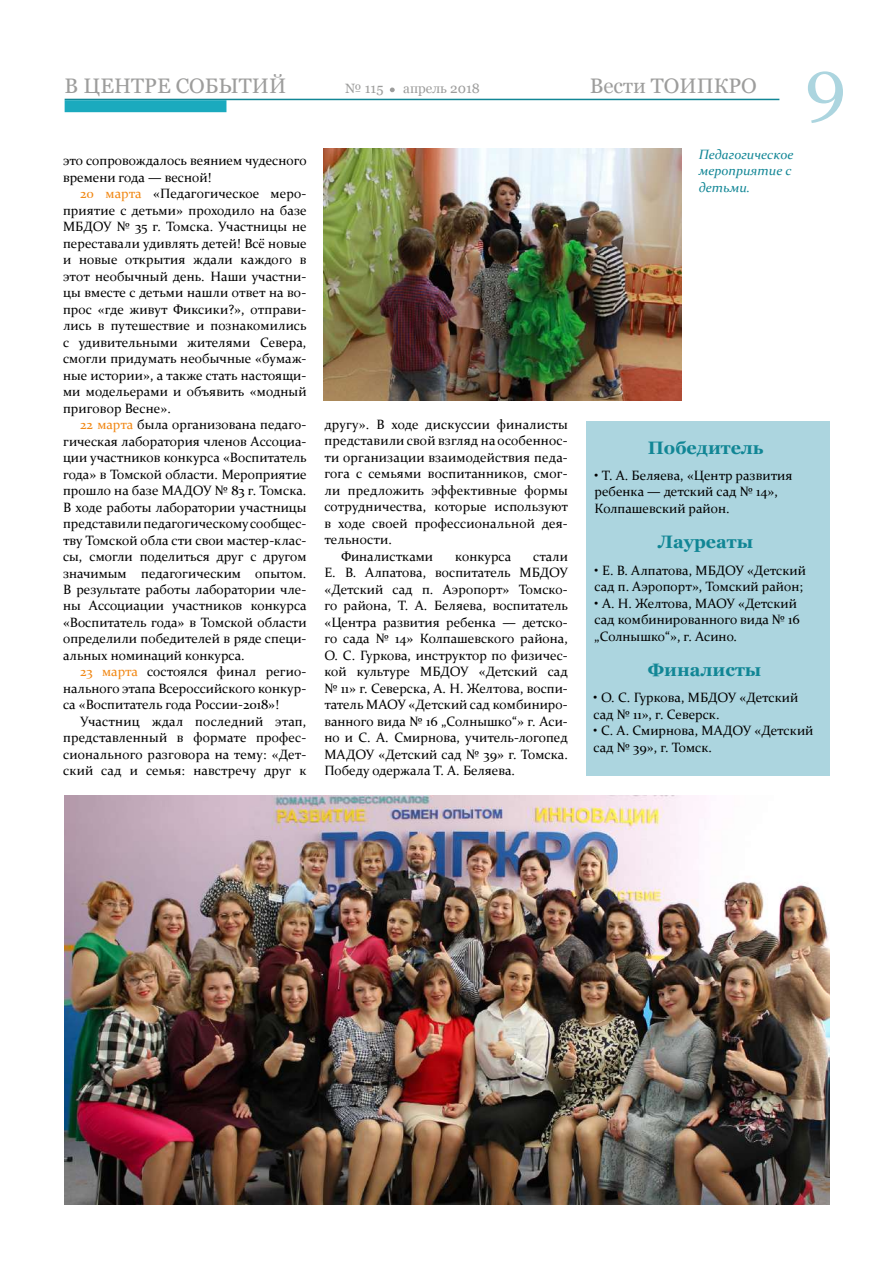
<style>
.page{position:relative;width:893px;height:1263px;background:#fff}
.page>*{position:absolute;margin:0;border:0;box-sizing:border-box;transform-origin:0 0}
.t1{font:75px "Constantia";color:#acd5df}
.t2{font:21px "Georgia";color:#9d9d9c}
.t3{font:700 18px "Georgia";color:#118695}
.t4{font:13.5px/16.5px "Constantia";color:#000}
.t5{font:italic 13.5px/16.5px "Constantia";color:#118695}
.t6{font:13.5px "Georgia";color:#9d9d9c}
.s1{color:#f18815}
</style>
<div class="page">
<hr style="left:65px;top:99px;width:714px;height:1px;background:#118695">
<div style="left:65px;top:100px;width:161px;height:12px;background:#1baabe"></div>
<svg style="left:390px;top:88px;width:5px;height:4px"></svg>
<img style="left:324px;top:149px;width:357px;height:252px">
<img style="left:65px;top:795px;width:764px;height:410px">
<div style="left:586px;top:421px;width:243px;height:355px;background:#acd5df"></div>
<h2 class="t2" style="left:65px;top:73px;width:223px">В ЦЕНТРЕ СОБЫТИЙ</h2>
<p class="t6" style="left:345px;top:80px;width:40px">№ 115</p>
<p class="t6" style="left:403px;top:80px;width:78px">апрель 2018</p>
<h2 class="t2" style="left:590px;top:73px;width:169px">Вести ТОИПКРО</h2>
<h1 class="t1" style="left:805px;top:30px;width:42px">9</h1>
<p class="t4" style="left:63px;top:152px;width:245px">это сопровождалось веянием чудесного времени года — весной!</p>
<p class="t4" style="left:63px;top:185px;width:245px;text-align:justify;text-indent:17px"><span class="s1">20 марта</span> «Педагогическое меро&shy;приятие с детьми» проходило на базе МБДОУ № 35 г. Томска. Участницы не переставали удивлять детей! Всё новые и новые открытия ждали каждого в этот необычный день. Наши участни&shy;цы вместе с детьми нашли ответ на во&shy;прос «где живут Фиксики?», отправи&shy;лись в путешествие и познакомились с удивительными жителями Севера, смогли придумать необычные «бумаж&shy;ные истории», а также стать настоящи&shy;ми модельерами и объявить «модный приговор Весне».</p>
<p class="t4" style="left:63px;top:416px;width:245px;text-align:justify;text-indent:17px"><span class="s1">22 марта</span> была организована педаго&shy;гическая лаборатория членов Ассоциа&shy;ции участников конкурса «Воспитатель года» в Томской области. Мероприятие прошло на базе МАДОУ № 83 г. Томска.<br>В ходе работы лаборатории участницы представили педагогическому сообщес&shy;тву Томской обла сти свои мастер-клас&shy;сы, смогли поделиться друг с другом значимым педагогическим опытом.<br>В результате работы лаборатории чле&shy;ны Ассоциации участников конкурса «Воспитатель года» в Томской области определили победителей в ряде специ&shy;альных номинаций конкурса.</p>
<p class="t4" style="left:63px;top:663px;width:245px;text-align:justify;text-indent:17px"><span class="s1">23 марта</span> состоялся финал регио&shy;нального этапа Всероссийского конкур&shy;са «Воспитатель года России-2018»!</p>
<p class="t4" style="left:63px;top:712px;width:245px;text-align:justify;text-indent:17px">Участниц ждал последний этап, представленный в формате профес&shy;сионального разговора на тему: «Дет&shy;ский сад и семья: навстречу друг к</p>
<p class="t5" style="left:699px;top:145px;width:96px">Педагогическое мероприятие с детьми.</p>
<p class="t4" style="left:324px;top:415px;width:245px">другу». В ходе дискуссии финалисты</p>
<p class="t4" style="left:324px;top:432px;width:245px">представили свой взгляд на особеннос-</p>
<p class="t4" style="left:324px;top:448px;width:245px">ти организации взаимодействия педа-</p>
<p class="t4" style="left:324px;top:465px;width:245px">гога с семьями воспитанников, смог-</p>
<p class="t4" style="left:324px;top:481px;width:245px">ли предложить эффективные формы</p>
<p class="t4" style="left:324px;top:498px;width:245px">сотрудничества, которые используют</p>
<p class="t4" style="left:324px;top:514px;width:245px">в ходе своей профессиональной дея-</p>
<p class="t4" style="left:324px;top:531px;width:69px">тельности.</p>
<p class="t4" style="left:341px;top:547px;width:93px">Финалистками</p>
<p class="t4" style="left:455px;top:547px;width:58px">конкурса</p>
<h3 class="t3" style="left:648px;top:436px;width:117px">Победитель</h3>
<p class="t4" style="left:595px;top:466px;width:199px">• Т. А. Беляева, «Центр развития ребенка — детский сад № 14»,<br>Колпашевский район.</p>
<h3 class="t3" style="left:658px;top:530px;width:97px">Лауреаты</h3>
<p class="t4" style="left:324px;top:547px;width:245px;text-align:justify;text-indent:209px">стали Е. В. Алпатова, воспитатель МБДОУ «Детский сад п. Аэропорт» Томско&shy;го района, Т. А. Беляева, воспитатель «Центра развития ребенка — детско&shy;го сада № 14» Колпашевского района, О. С. Гуркова, инструктор по физичес&shy;кой культуре МБДОУ «Детский сад № 11» г. Северска, А. Н. Желтова, воспи&shy;татель МАОУ «Детский сад комбиниро&shy;ванного вида № 16 „Солнышко“» г. Аси&shy;но и С. А. Смирнова, учитель-логопед МАДОУ «Детский сад № 39» г. Томска.<br>Победу одержала Т. А. Беляева.</p>
<p class="t4" style="left:595px;top:561px;width:213px">• Е. В. Алпатова, МБДОУ «Детский сад п. Аэропорт», Томский район;</p>
<p class="t4" style="left:595px;top:594px;width:207px">• А. Н. Желтова, МАОУ «Детский сад комбинированного вида № 16 „Солнышко“», г. Асино.</p>
<h3 class="t3" style="left:648px;top:658px;width:115px">Финалисты</h3>
<p class="t4" style="left:593px;top:689px;width:206px">• О. С. Гуркова, МБДОУ «Детский сад № 11», г. Северск.</p>
<p class="t4" style="left:593px;top:722px;width:221px">• С. А. Смирнова, МАДОУ «Детский сад № 39», г. Томск.</p>
</div>
